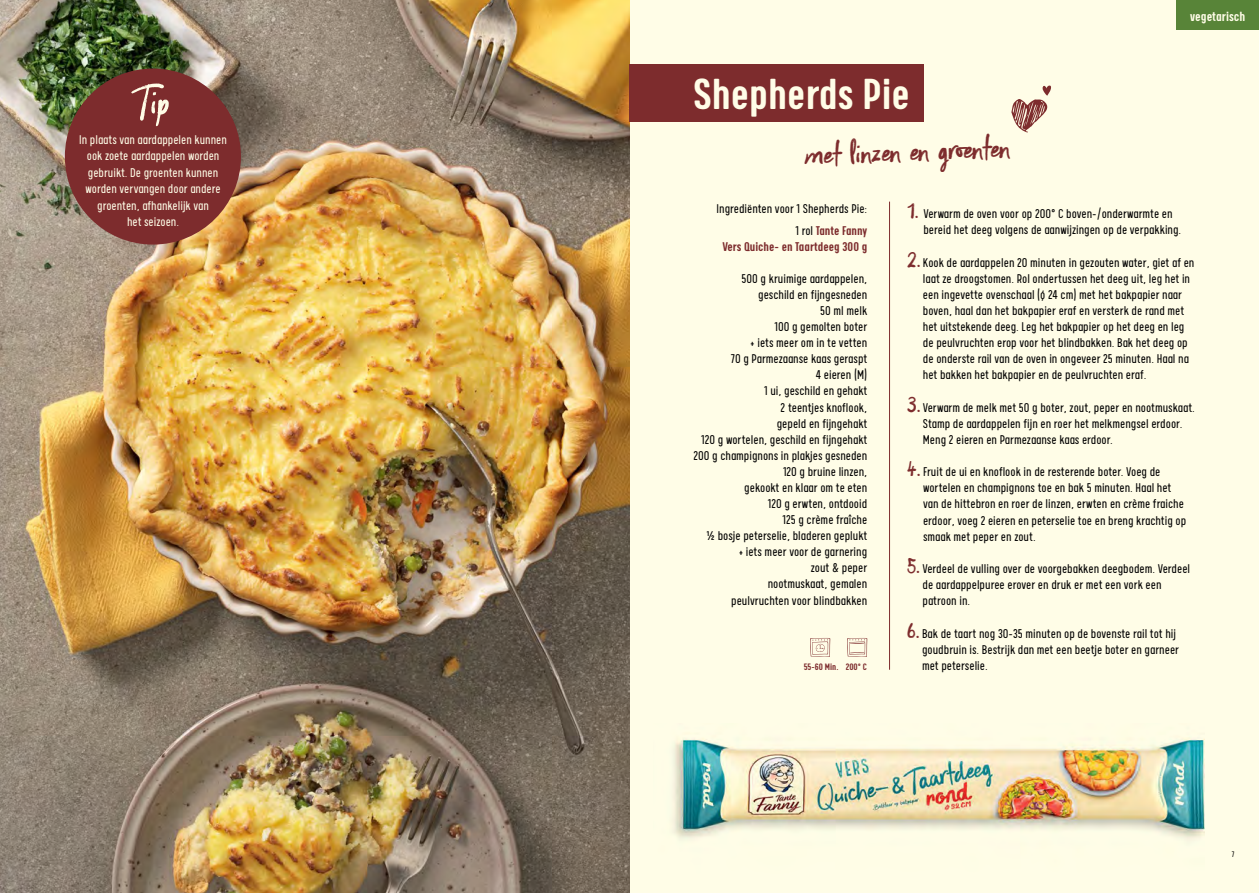
<style>
.page{position:relative;width:1259px;height:893px;background:#fff}
.page>*{position:absolute;margin:0;border:0;box-sizing:border-box;transform-origin:0 0}
.t1{font:58.2px "outbound";color:#fffde7}
.t2{font:500 48.9px "Calps Slim";color:#fffde7}
.t3{font:45.6px "outbound";color:#7d2c2d}
.t4{font:39.15px "outbound";color:#7d2c2d}
.t5{font:500 15px "Calps Slim";color:#fffde7}
.t6{font:300 14.25px/16px "Calps Slim";color:#000}
.t7{font:300 14.25px/16.5px "Calps Slim";color:#fffde7;text-align:center}
.t8{font:500 14.25px/16px "Calps Slim";color:#7d2c2d;text-align:right}
.t9{font:500 10.5px "Calps Slim";color:#7d2c2d}
.t10{font:300 9px "Calps Slim";color:#000}
.s1{font-weight:300;color:#000}
</style>
<div class="page">
<div style="left:618px;top:0;width:641px;height:893px;background:#fffde7"></div>
<img style="left:0;top:0;width:629px;height:893px">
<div style="left:65px;top:69px;width:176px;height:176px;background:#7d2c2d;border-radius:50%"></div>
<hr style="left:889px;top:202px;width:1px;height:468px;background:#7d2c2d">
<div style="left:629px;top:64px;width:295px;height:58px;background:#7d2c2d"></div>
<svg style="left:847px;top:638px;width:20px;height:19px"></svg>
<svg style="left:810px;top:638px;width:20px;height:19px"></svg>
<svg style="left:1011px;top:85px;width:40px;height:48px"></svg>
<div style="left:1176px;top:0;width:83px;height:30px;background:#588438"></div>
<img style="left:673px;top:738px;width:532px;height:101px">
<img style="left:683px;top:740px;width:520px;height:88px">
<h1 class="t1" style="left:136px;top:72px;width:35px">Tip</h1>
<p class="t7" style="left:79px;top:130px;width:149px">In plaats van aardappelen kunnen ook zoete aardappelen worden gebruikt. De groenten kunnen worden vervangen door andere groenten, afhankelijk van<br>het seizoen.</p>
<h2 class="t2" style="left:693px;top:66px;width:218px">Shepherds Pie</h2>
<h3 class="t3" style="left:803px;top:132px;width:207px;rotate:-2deg">met linzen en groenten</h3>
<p class="t5" style="left:1190px;top:7px;width:57px">vegetarisch</p>
<p class="t6" style="left:716px;top:200px;width:152px">Ingrediënten voor 1 Shepherds Pie:</p>
<p class="t8" style="left:722px;top:222px;width:146px"><span class="s1">1 rol</span> Tante Fanny<br>Vers Quiche- en Taartdeeg 300 g</p>
<p class="t6" style="left:693px;top:270px;width:175px;text-align:right">500 g kruimige aardappelen,<br>geschild en fijngesneden<br>50 ml melk<br>100 g gemolten boter<br>+ iets meer om in te vetten<br>70 g Parmezaanse kaas geraspt<br>4 eieren (M)<br>1 ui, geschild en gehakt<br>2 teentjes knoflook,<br>gepeld en fijngehakt<br>120 g wortelen, geschild en fijngehakt<br>200 g champignons in plakjes gesneden<br>120 g bruine linzen,<br>gekookt en klaar om te eten<br>120 g erwten, ontdooid<br>125 g crème fraîche<br>½ bosje peterselie, bladeren geplukt<br>+ iets meer voor de garnering<br>zout &amp; peper<br>nootmuskaat, gemalen<br>peulvruchten voor blindbakken</p>
<p class="t9" style="left:803px;top:660px;width:65px">55-60 Min. 200° C</p>
<h3 class="t4" style="left:907px;top:189px;width:13px">1.</h3>
<p class="t6" style="left:923px;top:205px;width:259px">Verwarm de oven voor op 200° C boven-/onderwarmte en bereid het deeg volgens de aanwijzingen op de verpakking.</p>
<h3 class="t4" style="left:907px;top:237px;width:15px">2.</h3>
<p class="t6" style="left:923px;top:254px;width:273px">Kook de aardappelen 20 minuten in gezouten water, giet af en laat ze droogstomen. Rol ondertussen het deeg uit, leg het in een ingevette ovenschaal (ø 24 cm) met het bakpapier naar boven, haal dan het bakpapier eraf en versterk de rand met het uitstekende deeg. Leg het bakpapier op het deeg en leg de peulvruchten erop voor het blindbakken. Bak het deeg op de onderste rail van de oven in ongeveer 25 minuten. Haal na het bakken het bakpapier en de peulvruchten eraf.</p>
<h3 class="t4" style="left:907px;top:382px;width:15px">3.</h3>
<p class="t6" style="left:923px;top:399px;width:274px">Verwarm de melk met 50 g boter, zout, peper en nootmuskaat.<br>Stamp de aardappelen fijn en roer het melkmengsel erdoor.<br>Meng 2 eieren en Parmezaanse kaas erdoor.</p>
<h3 class="t4" style="left:907px;top:447px;width:15px">4.</h3>
<p class="t6" style="left:923px;top:463px;width:265px">Fruit de ui en knoflook in de resterende boter. Voeg de wortelen en champignons toe en bak 5 minuten. Haal het van de hittebron en roer de linzen, erwten en crème fraiche erdoor, voeg 2 eieren en peterselie toe en breng krachtig op smaak met peper en zout.</p>
<h3 class="t4" style="left:907px;top:544px;width:14px">5.</h3>
<p class="t6" style="left:922px;top:560px;width:269px">Verdeel de vulling over de voorgebakken deegbodem. Verdeel de aardappelpuree erover en druk er met een vork een patroon in.</p>
<h3 class="t4" style="left:907px;top:608px;width:14px">6.</h3>
<p class="t6" style="left:922px;top:625px;width:258px">Bak de taart nog 30-35 minuten op de bovenste rail tot hij goudbruin is. Bestrijk dan met een beetje boter en garneer met peterselie.</p>
<p class="t10" style="left:1232px;top:849px;width:4px">7</p>
</div>
